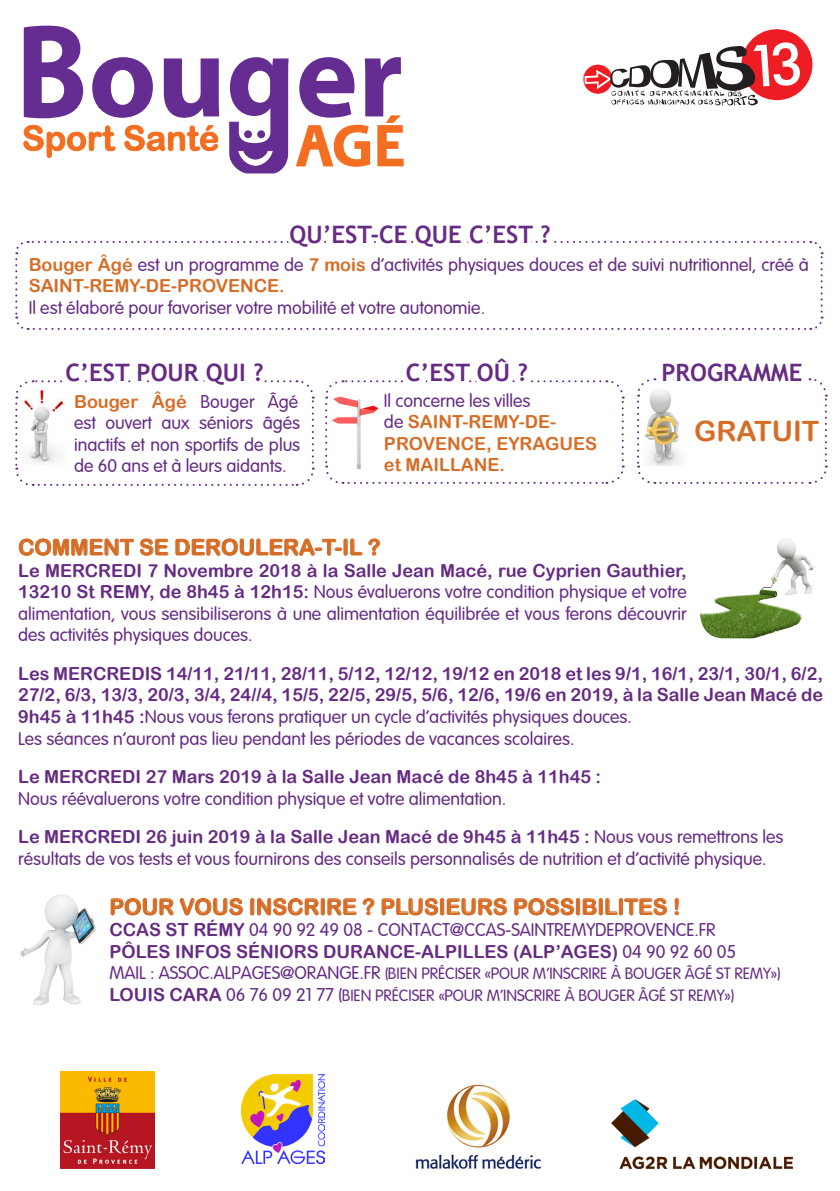
<style>
.page{position:relative;width:840px;height:1191px;background:#fff}
.page>*{position:absolute;margin:0;border:0;box-sizing:border-box;transform-origin:0 0}
.t1{font:28px "Arial Rounded MT Bold";color:#d66d27}
.t2{font:700 24px "Trebuchet MS";color:#662b84}
.t3{font:22px "Arial Rounded MT Bold";color:#d66d27}
.t4{font:18px/21.6px "Arial Rounded";color:#662b84;text-align:justify}
.t5{font:18px/21.6px "Arial Rounded MT Bold";color:#662b84;text-align:justify}
.t6{font:18px/21.6px "Arial Rounded MT Bold";color:#d66d27}
.t7{font:16px "Arial Rounded";color:#662b84}
.s1{font-family:"Arial Rounded MT Bold";color:#d66d27}
.s2{font-family:"Arial Rounded";color:#662b84}
.s3{font-family:"Arial Rounded MT Bold"}
.s4{font-family:"Arial Rounded"}
.s5{font-size:18px}
.s6{font-family:"Arial Rounded MT Bold";font-size:18px}
</style>
<div class="page">
<svg style="left:24px;top:26px;width:59px;height:92px"></svg>
<svg style="left:92px;top:57px;width:61px;height:61px"></svg>
<svg style="left:164px;top:58px;width:55px;height:60px"></svg>
<svg style="left:295px;top:57px;width:108px;height:110px"></svg>
<svg style="left:23px;top:125px;width:93px;height:33px"></svg>
<svg style="left:124px;top:125px;width:94px;height:26px"></svg>
<svg style="left:229px;top:57px;width:59px;height:116px"></svg>
<svg style="left:110px;top:898px;width:133px;height:18px"></svg>
<svg style="left:250px;top:898px;width:257px;height:18px"></svg>
<svg style="left:514px;top:898px;width:153px;height:18px"></svg>
<svg style="left:674px;top:898px;width:5px;height:18px"></svg>
<svg style="left:18px;top:538px;width:151px;height:18px"></svg>
<svg style="left:175px;top:538px;width:205px;height:18px"></svg>
<svg style="left:583px;top:29px;width:229px;height:76px"></svg>
<img style="left:60px;top:1071px;width:95px;height:97px">
<img style="left:611px;top:1099px;width:182px;height:71px">
<img style="left:241px;top:1074px;width:84px;height:89px">
<svg style="left:15px;top:240px;width:808px;height:90px"></svg>
<svg style="left:15px;top:380px;width:300px;height:106px"></svg>
<svg style="left:325px;top:380px;width:299px;height:104px"></svg>
<svg style="left:637px;top:378px;width:190px;height:106px"></svg>
<img style="left:642px;top:389px;width:43px;height:76px">
<img style="left:329px;top:393px;width:50px;height:75px">
<img style="left:20px;top:387px;width:48px;height:78px">
<img style="left:20px;top:894px;width:76px;height:111px">
<img style="left:700px;top:538px;width:114px;height:100px">
<img style="left:415px;top:1084px;width:126px;height:85px">
<p class="t2" style="left:289px;top:219px;width:262px">QU’EST-CE QUE C’EST ?</p>
<p class="t4" style="left:29px;top:252px;width:781px"><span class="s1">Bouger Âgé</span> est un programme de <span class="s1">7 mois</span> d’activités physiques douces et de suivi nutritionnel, créé à<br><span class="s1">SAINT-REMY-DE-PROVENCE.</span></p>
<p class="t4" style="left:29px;top:295px;width:457px">Il est élaboré pour favoriser votre mobilité et votre autonomie.</p>
<p class="t2" style="left:66px;top:358px;width:199px">C’EST POUR QUI ?</p>
<p class="t2" style="left:406px;top:358px;width:123px">C’EST OÛ ?</p>
<p class="t2" style="left:661px;top:358px;width:142px">PROGRAMME</p>
<p class="t4" style="left:74px;top:389px;width:227px"><span class="s1">Bouger Âgé</span> Bouger Âgé est ouvert aux séniors âgés inactifs et non sportifs de plus de 60 ans et à leurs aidants.</p>
<p class="t6" style="left:384px;top:389px;width:214px"><span class="s2">Il concerne les villes<br>de</span> SAINT-REMY-DE-<br>PROVENCE, EYRAGUES et MAILLANE.</p>
<p class="t1" style="left:693px;top:415px;width:127px">GRATUIT</p>
<p class="t3" style="left:18px;top:534px;width:363px">COMMENT SE DEROULERA-T-IL ?</p>
<p class="t4" style="left:18px;top:558px;width:669px"><span class="s3">Le MERCREDI 7 Novembre 2018 à la Salle Jean Macé, rue Cyprien Gauthier, 13210 St REMY, de 8h45 à 12h15:</span> Nous évaluerons votre condition physique et votre alimentation, vous sensibiliserons à une alimentation équilibrée et vous ferons découvrir des activités physiques douces.</p>
<p class="t5" style="left:18px;top:662px;width:806px">Les MERCREDIS 14/11, 21/11, 28/11, 5/12, 12/12, 19/12 en 2018 et les 9/1, 16/1, 23/1, 30/1, 6/2, 27/2, 6/3, 13/3, 20/3, 3/4, 24//4, 15/5, 22/5, 29/5, 5/6, 12/6, 19/6 en 2019, à la Salle Jean Macé de 9h45 à 11h45 :<span class="s4">Nous vous ferons pratiquer un cycle d’activités physiques douces.</span></p>
<p class="t4" style="left:18px;top:726px;width:557px">Les séances n’auront pas lieu pendant les périodes de vacances scolaires.</p>
<p class="t5" style="left:18px;top:765px;width:584px">Le MERCREDI 27 Mars 2019 à la Salle Jean Macé de 8h45 à 11h45 :</p>
<p class="t4" style="left:18px;top:786px;width:489px">Nous réévaluerons votre condition physique et votre alimentation.</p>
<p class="t4" style="left:18px;top:824px;width:766px"><span class="s3">Le MERCREDI 26 juin 2019 à la Salle Jean Macé de 9h45 à 11h45 :</span> Nous vous remettrons les résultats de vos tests et vous fournirons des conseils personnalisés de nutrition et d’activité physique.</p>
<p class="t3" style="left:109px;top:893px;width:572px">POUR VOUS INSCRIRE ? PLUSIEURS POSSIBILITES !</p>
<p class="t4" style="left:109px;top:917px;width:607px"><span class="s3">CCAS ST RÉMY</span> 04 90 92 49 08 - CONTACT@CCAS-SAINTREMYDEPROVENCE.FR</p>
<p class="t5" style="left:109px;top:940px;width:628px">PÔLES INFOS SÉNIORS DURANCE-ALPILLES (ALP’AGES) <span class="s4">04 90 92 60 05</span></p>
<p class="t7" style="left:109px;top:962px;width:672px"><span class="s5">MAIL : ASSOC.ALPAGES@ORANGE.FR</span> (BIEN PRÉCISER «POUR M’INSCRIRE À BOUGER ÂGÉ ST REMY»)</p>
<p class="t7" style="left:109px;top:983px;width:625px"><span class="s6">LOUIS CARA</span> <span class="s5">06 76 09 21 77 (</span>BIEN PRÉCISER «POUR M’INSCRIRE À BOUGER ÂGÉ ST REMY»)</p>
</div>
